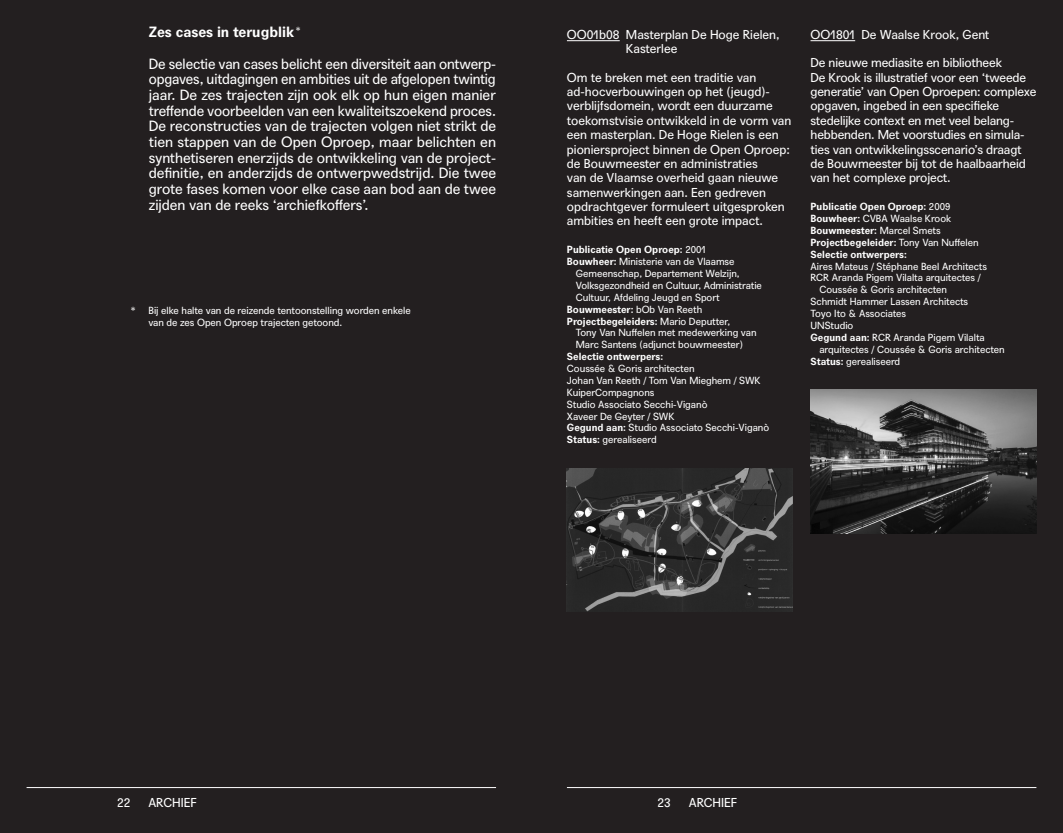
<style>
.page{position:relative;width:1063px;height:833px;background:#231f20}
.page>*{position:absolute;margin:0;border:0;box-sizing:border-box;transform-origin:0 0}
.t1{font:14.38px/15.6px "Agipo";color:#fff;text-align:justify}
.tt1{font:700 14.38px "Agipo";color:#fff}
.LIST-ARCHIEF-t3{font:12.5px/14.4px "Agipo";letter-spacing:-.01em;color:#fff}
.LIST-ARCHIEF-t2{font:12.5px/14.4px "Agipo";color:#fff}
.LIST-ARCHIEF-t1{font:10px/11.9px "Agipo";color:#fff}
.LIST-ARCHIEF-t1-2{font:700 10px "Agipo";color:#fff}
.s1{font-weight:400}
.s2{font-weight:700}
</style>
<div class="page">
<hr style="left:27px;top:787px;width:469px;height:1px;background:#fff">
<hr style="left:567px;top:787px;width:469px;height:1px;background:#fff">
<img style="left:567px;top:468px;width:226px;height:144px">
<img style="left:811px;top:389px;width:225px;height:144px">
<hr style="left:811px;top:40px;width:44px;height:1px;background:#fff">
<hr style="left:567px;top:40px;width:53px;height:1px;background:#fff">
<p class="tt1" style="left:149px;top:21px;width:154px">Zes cases in terugblik<sup>*</sup></p>
<p class="t1" style="left:149px;top:55px;width:349px">De selectie van cases belicht een diversiteit aan ontwerp&shy;opgaves, uitdagingen en ambities uit de afgelopen twintig jaar. De zes trajecten zijn ook elk op hun eigen manier treffende voorbeelden van een kwaliteitszoekend proces.<br>De reconstructies van de trajecten volgen niet strikt de tien stappen van de Open Oproep, maar belichten en synthetiseren enerzijds de ontwikkeling van de project&shy;definitie, en anderzijds de ontwerpwedstrijd. Die twee grote fases komen voor elke case aan bod aan de twee zijden van de reeks ‘archiefkoffers’.</p>
<p class="LIST-ARCHIEF-t1" style="left:148px;top:304px;width:264px;text-indent:-18px">* Bij elke halte van de reizende tentoonstelling worden enkele van de zes Open Oproep trajecten getoond.</p>
<p class="LIST-ARCHIEF-t2" style="left:626px;top:26px;width:155px;text-indent:-59px">OO01b08 Masterplan De Hoge Rielen,<br>Kasterlee</p>
<p class="LIST-ARCHIEF-t3" style="left:567px;top:69px;width:226px">Om te breken met een traditie van ad-hocverbouwingen op het (jeugd)- verblijfsdomein, wordt een duurzame toekomstvisie ontwikkeld in de vorm van een masterplan. De Hoge Rielen is een pioniersproject binnen de Open Oproep: de Bouwmeester en administraties<br>van de Vlaamse overheid gaan nieuwe samenwerkingen aan. Een gedreven opdrachtgever formuleert uitgesproken ambities en heeft een grote impact.</p>
<p class="LIST-ARCHIEF-t1-2" style="left:567px;top:242px;width:141px">Publicatie Open Oproep: <span class="s1">2001</span></p>
<p class="LIST-ARCHIEF-t1" style="left:576px;top:255px;width:188px;text-indent:-9px"><span class="s2">Bouwheer:</span> Ministerie van de Vlaamse Gemeenschap, Departement Welzijn, Volksgezondheid en Cultuur, Administratie Cultuur, Afdeling Jeugd en Sport</p>
<p class="LIST-ARCHIEF-t1-2" style="left:567px;top:301px;width:137px">Bouwmeester: <span class="s1">bOb Van Reeth</span></p>
<p class="LIST-ARCHIEF-t1" style="left:576px;top:314px;width:182px;text-indent:-9px"><span class="s2">Projectbegeleiders:</span> Mario Deputter,<br>Tony Van Nuffelen met medewerking van<br>Marc Santens (adjunct bouwmeester)</p>
<p class="LIST-ARCHIEF-t1-2" style="left:567px;top:349px;width:98px">Selectie ontwerpers:</p>
<p class="LIST-ARCHIEF-t1" style="left:567px;top:362px;width:129px">Coussée &amp; Goris architecten</p>
<p class="LIST-ARCHIEF-t1" style="left:567px;top:373px;width:195px">Johan Van Reeth / Tom Van Mieghem / SWK</p>
<p class="LIST-ARCHIEF-t1" style="left:567px;top:385px;width:89px">KuiperCompagnons</p>
<p class="LIST-ARCHIEF-t1" style="left:567px;top:397px;width:142px">Studio Associato Secchi-Viganò</p>
<p class="LIST-ARCHIEF-t1" style="left:567px;top:409px;width:109px">Xaveer De Geyter / SWK</p>
<p class="LIST-ARCHIEF-t1" style="left:567px;top:421px;width:204px"><span class="s2">Gegund aan:</span> Studio Associato Secchi-Viganò</p>
<p class="LIST-ARCHIEF-t1" style="left:567px;top:433px;width:91px"><span class="s2">Status:</span> gerealiseerd</p>
<p class="LIST-ARCHIEF-t2" style="left:811px;top:26px;width:180px">OO1801 De Waalse Krook, Gent</p>
<p class="LIST-ARCHIEF-t3" style="left:811px;top:55px;width:227px">De nieuwe mediasite en bibliotheek<br>De Krook is illustratief voor een ‘tweede generatie’ van Open Oproepen: complexe opgaven, ingebed in een specifieke stedelijke context en met veel belang&shy;hebbenden. Met voorstudies en simula&shy;ties van ontwikkelingsscenario’s draagt de Bouwmeester bij tot de haalbaarheid van het complexe project.</p>
<p class="LIST-ARCHIEF-t1-2" style="left:811px;top:199px;width:142px">Publicatie Open Oproep: <span class="s1">2009</span></p>
<p class="LIST-ARCHIEF-t1" style="left:811px;top:212px;width:142px"><span class="s2">Bouwheer:</span> CVBA Waalse Krook</p>
<p class="LIST-ARCHIEF-t1-2" style="left:811px;top:222px;width:132px">Bouwmeester: <span class="s1">Marcel Smets</span></p>
<p class="LIST-ARCHIEF-t1-2" style="left:811px;top:234px;width:170px">Projectbegeleider: <span class="s1">Tony Van Nuffelen</span></p>
<p class="LIST-ARCHIEF-t1-2" style="left:811px;top:246px;width:98px">Selectie ontwerpers:</p>
<p class="LIST-ARCHIEF-t1" style="left:811px;top:259px;width:178px">Aires Mateus / Stéphane Beel Architects</p>
<p class="LIST-ARCHIEF-t1" style="left:819px;top:271px;width:163px;text-indent:-9px">RCR Aranda Pigem Vilalta arquitectes /<br>Coussée &amp; Goris architecten</p>
<p class="LIST-ARCHIEF-t1" style="left:811px;top:295px;width:159px">Schmidt Hammer Lassen Architects</p>
<p class="LIST-ARCHIEF-t1" style="left:811px;top:307px;width:97px">Toyo Ito &amp; Associates</p>
<p class="LIST-ARCHIEF-t1" style="left:811px;top:318px;width:44px">UNStudio</p>
<p class="LIST-ARCHIEF-t1" style="left:819px;top:330px;width:187px;text-indent:-9px"><span class="s2">Gegund aan:</span> RCR Aranda Pigem Vilalta arquitectes / Coussée &amp; Goris architecten</p>
<p class="LIST-ARCHIEF-t1" style="left:811px;top:354px;width:91px"><span class="s2">Status:</span> gerealiseerd</p>
<p class="LIST-ARCHIEF-t3" style="left:117px;top:794px;width:15px">22</p>
<p class="LIST-ARCHIEF-t3" style="left:148px;top:794px;width:50px">ARCHIEF</p>
<p class="LIST-ARCHIEF-t3" style="left:658px;top:794px;width:15px">23</p>
<p class="LIST-ARCHIEF-t3" style="left:689px;top:794px;width:50px">ARCHIEF</p>
</div>
